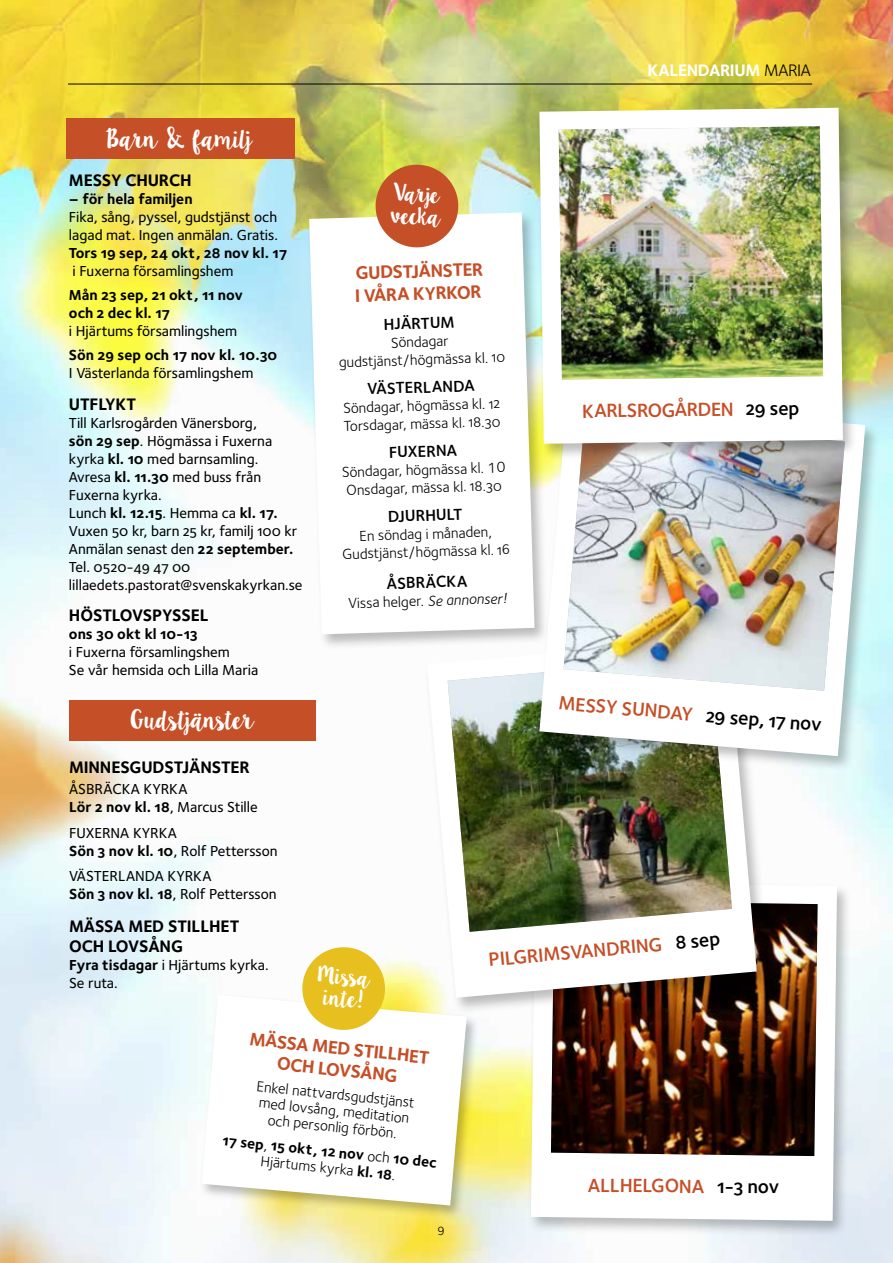
<style>
.page{position:relative;width:893px;height:1263px;background:#fff}
.page>*{position:absolute;margin:0;border:0;box-sizing:border-box;transform-origin:0 0}
.t1{font:21.9px "Lilly Belle";letter-spacing:-.11em;color:#fff}
.t2{font:19.8px "Foundry Sterling Demi OSF";color:#c54f27}
.t3{font:19.8px/21.8px "Lilly Belle";color:#fff}
.t4{font:18.75px/22.5px "Foundry Sterling Bold OSF";color:#c54f27}
.t5{font:17.25px/20.7px "Foundry Sterling Bold OSF";letter-spacing:-.01em;color:#000}
.t6{font:17.25px "Foundry Sterling Bold OSF";letter-spacing:-.025em;color:#fff}
.t7{font:16.5px "Foundry Sterling Demi OSF";color:#000}
.t8{font:15px/18px "Foundry Sterling Medium OSF";color:#000}
.t9{font:15px/18px "Foundry Sterling Book OSF";color:#000;text-align:center}
.t10{font:15px/18px "Foundry Sterling Bold OSF";color:#000}
.t11{font:15px "Foundry Sterling";color:#000}
.t12{font:12.3px "Foundry Sterling";color:#000}
.s1{font-family:"Foundry Sterling Bold OSF"}
.s2{font-family:"Foundry Sterling Medium OSF"}
.s3{font-family:"Foundry Sterling Book OSF"}
.s4{font-family:"Foundry Sterling Book Italic OSF"}
.s5{font-family:"Foundry Sterling";color:#000}
.s6{color:#000}
</style>
<div class="page">
<img style="left:0;top:0;width:893px;height:1263px">
<div style="left:527px;top:879px;width:325px;height:358px;background:#000;opacity:.26"></div>
<svg style="left:531px;top:882px;width:306px;height:339px"></svg>
<img style="left:551px;top:901px;width:267px;height:255px">
<div style="left:423px;top:636px;width:348px;height:378px;background:#000;opacity:.26"></div>
<svg style="left:427px;top:650px;width:330px;height:348px"></svg>
<img style="left:448px;top:658px;width:284px;height:274px">
<div style="left:69px;top:700px;width:247px;height:41px;background:#c54f27"></div>
<hr style="left:68px;top:84px;width:744px;height:1px;background:#000">
<div style="left:306px;top:211px;width:243px;height:439px;background:#000;opacity:.26"></div>
<svg style="left:309px;top:212px;width:225px;height:422px"></svg>
<svg style="left:375px;top:164px;width:84px;height:84px;background:#ce7546"></svg>
<div style="left:66px;top:118px;width:229px;height:41px;background:#c54f27"></div>
<div style="left:199px;top:993px;width:281px;height:227px;background:#000;opacity:.26"></div>
<svg style="left:202px;top:995px;width:265px;height:210px"></svg>
<svg style="left:301px;top:946px;width:85px;height:85px"></svg>
<div style="left:536px;top:398px;width:344px;height:374px;background:#000;opacity:.26"></div>
<svg style="left:539px;top:400px;width:326px;height:356px"></svg>
<img style="left:564px;top:460px;width:281px;height:231px">
<div style="left:536px;top:105px;width:322px;height:355px;background:#000;opacity:.26"></div>
<svg style="left:539px;top:108px;width:304px;height:336px"></svg>
<img style="left:559px;top:126px;width:264px;height:254px">
<h1 class="t1" style="left:106px;top:122px;width:149px">Barn &amp; familj</h1>
<p class="t5" style="left:69px;top:170px;width:124px">MESSY CHURCH</p>
<p class="t10" style="left:69px;top:190px;width:125px">– för hela familjen</p>
<p class="t8" style="left:69px;top:208px;width:211px">Fika, sång, pyssel, gudstjänst och lagad mat. Ingen anmälan. Gratis.</p>
<p class="t10" style="left:69px;top:244px;width:219px">Tors 19 sep, 24 okt, 28 nov kl. 17</p>
<p class="t8" style="left:73px;top:262px;width:162px">i Fuxerna församlingshem</p>
<p class="t10" style="left:69px;top:286px;width:176px">Mån 23 sep, 21 okt, 11 nov och 2 dec kl. 17</p>
<p class="t8" style="left:69px;top:322px;width:170px">i Hjärtums församlingshem</p>
<p class="t10" style="left:69px;top:346px;width:210px">Sön 29 sep och 17 nov kl. 10.30</p>
<p class="t8" style="left:69px;top:364px;width:186px">I Västerlanda församlingshem</p>
<p class="t5" style="left:69px;top:393px;width:69px">UTFLYKT</p>
<p class="t8" style="left:69px;top:413px;width:205px">Till Karlsrogården Vänersborg, <span class="s1">sön 29 sep</span>. Högmässa i Fuxerna kyrka <span class="s1">kl. 10</span> med barnsamling.<br>Avresa <span class="s1">kl. 11.30</span> med buss från<br>Fuxerna kyrka.</p>
<p class="t10" style="left:69px;top:503px;width:210px"><span class="s2">Lunch</span> kl. 12.15<span class="s2">. Hemma ca</span> kl. 17.</p>
<p class="t8" style="left:69px;top:521px;width:235px">Vuxen 50 kr, barn 25 kr, familj 100 kr<br>Anmälan senast den <span class="s1">22 september.<br></span>Tel. 0520-49 47 00 lillaedets.pastorat@svenskakyrkan.se</p>
<p class="t5" style="left:69px;top:604px;width:141px">HÖSTLOVSPYSSEL</p>
<p class="t10" style="left:69px;top:624px;width:130px">ons 30 okt kl 10-13</p>
<p class="t8" style="left:69px;top:642px;width:191px">i Fuxerna församlingshem<br>Se vår hemsida och Lilla Maria</p>
<h2 class="t3" style="left:392px;top:182px;width:52px;rotate:2deg">Varje vecka</h2>
<p class="t4" style="left:354px;top:261px;width:131px;rotate:-2deg">GUDSTJÄNSTER<br>I VÅRA KYRKOR</p>
<p class="t7" style="left:383px;top:313px;width:73px;rotate:-2deg">HJÄRTUM</p>
<p class="t9" style="left:338px;top:335px;width:168px;rotate:-2deg">Söndagar gudstjänst/högmässa kl. 10</p>
<p class="t7" style="left:367px;top:377px;width:109px;rotate:-2deg">VÄSTERLANDA</p>
<p class="t9" style="left:343px;top:399px;width:159px;text-align:left;rotate:-2deg">Söndagar, högmässa kl. 12<br>Torsdagar, mässa kl. 18.30</p>
<p class="t7" style="left:389px;top:441px;width:70px;rotate:-2deg">FUXERNA</p>
<p class="t11" style="left:342px;top:462px;width:165px;rotate:-2deg"><span class="s3">Söndaga</span>r, högmässa kl. 10</p>
<p class="t9" style="left:346px;top:481px;width:157px;rotate:-2deg">Onsdagar, mässa kl. 18.30</p>
<p class="t7" style="left:387px;top:505px;width:76px;rotate:-2deg">DJURHULT</p>
<p class="t9" style="left:341px;top:527px;width:169px;rotate:-2deg">En söndag i månaden,<br>Gudstjänst/högmässa kl. 16</p>
<p class="t7" style="left:386px;top:572px;width:82px;rotate:-2deg">ÅSBRÄCKA</p>
<p class="t9" style="left:348px;top:594px;width:160px;rotate:-2deg">Vissa helger. <span class="s4">Se annonser!</span></p>
<p class="t6" style="left:647px;top:58px;width:165px">KALENDARIUM <span class="s5">MARIA</span></p>
<h2 class="t2" style="left:582px;top:397px;width:219px;rotate:-1deg">KARLSROGÅRDEN <span class="s6">29 sep</span></h2>
<h1 class="t1" style="left:131px;top:704px;width:125px">Gudstjänster</h1>
<p class="t5" style="left:69px;top:756px;width:182px">MINNESGUDSTJÄNSTER</p>
<p class="t8" style="left:69px;top:779px;width:190px">ÅSBRÄCKA KYRKA<br><span class="s1">Lör 2 nov kl. 18</span>, Marcus Stille</p>
<p class="t8" style="left:69px;top:823px;width:210px">FUXERNA KYRKA<br><span class="s1">Sön 3 nov kl. 10</span>, Rolf Pettersson</p>
<p class="t8" style="left:69px;top:866px;width:209px">VÄSTERLANDA KYRKA<br><span class="s1">Sön 3 nov kl. 18</span>, Rolf Pettersson</p>
<p class="t5" style="left:69px;top:915px;width:172px">MÄSSA MED STILLHET<br>OCH LOVSÅNG</p>
<p class="t8" style="left:69px;top:956px;width:201px"><span class="s1">Fyra tisdagar</span> i Hjärtums kyrka.<br>Se ruta.</p>
<h2 class="t3" style="left:318px;top:964px;width:55px;text-align:center;rotate:4deg">Missa inte!</h2>
<p class="t4" style="left:251px;top:1027px;width:182px;line-height:21.6px;text-align:center;rotate:6deg">MÄSSA MED STILLHET<br>OCH LOVSÅNG</p>
<p class="t9" style="left:258px;top:1077px;width:160px;line-height:16.2px;rotate:6deg">Enkel nattvardsgudstjänst med lovsång, meditation och personlig förbön.</p>
<p class="t10" style="left:224px;top:1131px;width:217px;rotate:6deg">17 sep<span class="s3">,</span> 15 okt, 12 nov <span class="s3">och</span> 10 dec</p>
<p class="t9" style="left:262px;top:1151px;width:137px;rotate:6deg">Hjärtums kyrka <span class="s1">kl. 18</span>.</p>
<p class="t12" style="left:437px;top:1222px;width:9px">9</p>
<h2 class="t2" style="left:560px;top:688px;width:265px;rotate:5deg">MESSY SUNDAY <span class="s6">29 sep, 17 nov</span></h2>
<h2 class="t2" style="left:487px;top:945px;width:234px;rotate:-5deg">PILGRIMSVANDRING <span class="s6">8 sep</span></h2>
<h2 class="t2" style="left:588px;top:1171px;width:193px;rotate:1deg">ALLHELGONA <span class="s6">1-3 nov</span></h2>
</div>
